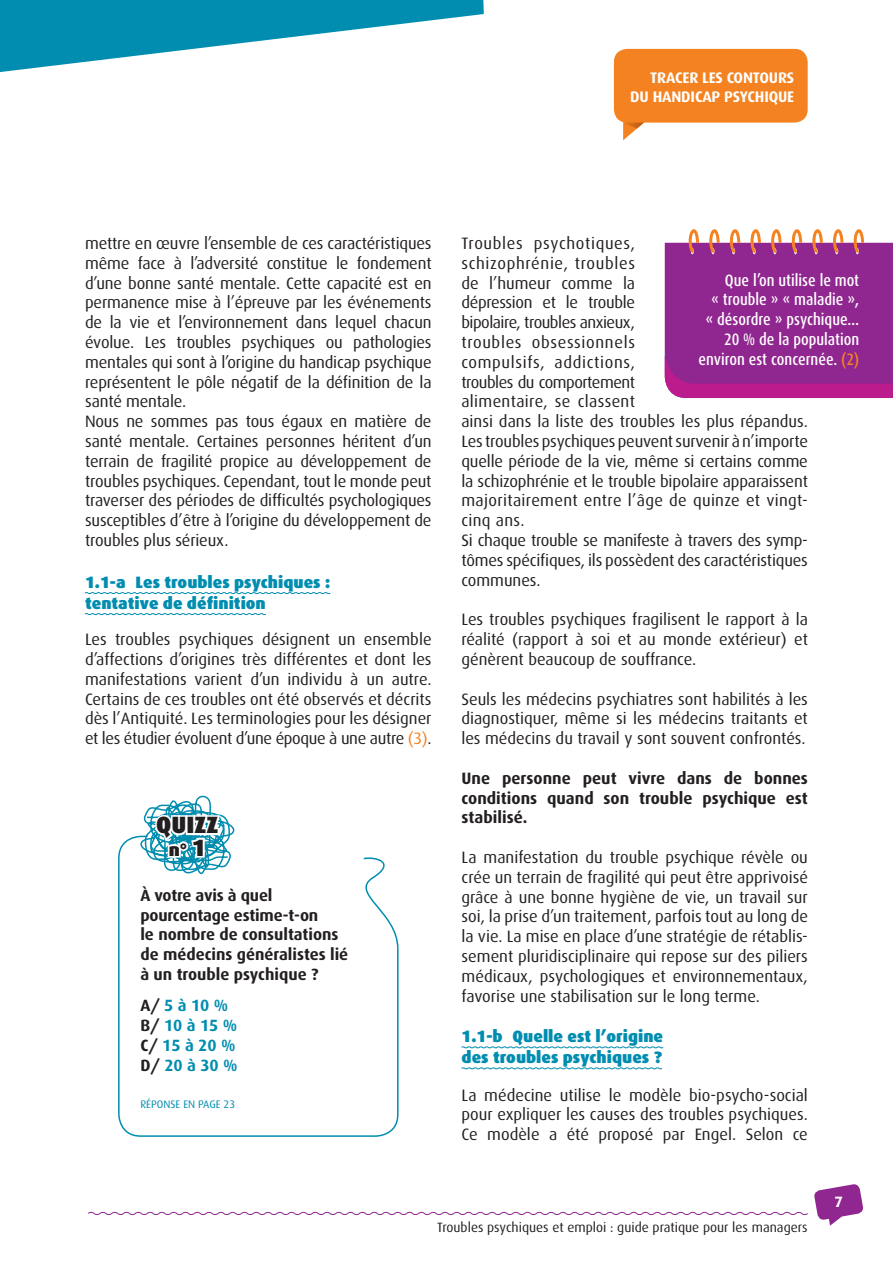
<style>
.page{position:relative;width:893px;height:1263px;background:#fff}
.page>*{position:absolute;margin:0;border:0;box-sizing:border-box;transform-origin:0 0}
.t1{font:900 23.55px "Dax";color:#231f20}
.t2{font:900 18px "Dax";color:#231f20}
.t3{font:16.5px/19.8px "Dax";letter-spacing:-.01em;color:#231f20;text-align:justify}
.t4{font:500 condensed 16.5px/19.8px "Dax OT";color:#fff;text-align:right}
.t5{font:900 16.5px/21px "Dax";color:#008db0}
.t6{font:700 16.5px/19.8px "Dax";color:#231f20;text-align:justify}
.t7{font:700 16.35px/20px "Dax";color:#231f20}
.t8{font:700 16.35px/20px "Dax";color:#008db0}
.t9{font:700 15.3px/18.3px "Dax";letter-spacing:-.01em;color:#fff;text-align:right}
.t10{font:700 15px "Dax";color:#fff}
.t11{font:13.5px "Dax";color:#231f20}
.t12{font:10.95px "Dax";color:#008db0}
.s1{color:#f58220}
.s2{font-size:23.55px}
.s3{color:#231f20}
</style>
<div class="page">
<svg style="left:84px;top:592px;width:247px;height:2px"></svg>
<svg style="left:84px;top:613px;width:182px;height:2px"></svg>
<svg style="left:461px;top:1046px;width:203px;height:3px"></svg>
<svg style="left:461px;top:1067px;width:202px;height:3px"></svg>
<div style="left:614px;top:49px;width:194px;height:74px;background:#f58220;border-radius:13px"></div>
<svg style="left:623px;top:122px;width:28px;height:18px"></svg>
<img style="left:623px;top:123px;width:21px;height:6px">
<svg style="left:88px;top:1184px;width:775px;height:42px"></svg>
<svg style="left:0;top:0;width:484px;height:72px"></svg>
<svg style="left:118px;top:835px;width:281px;height:302px"></svg>
<svg style="left:140px;top:795px;width:95px;height:86px"></svg>
<svg style="left:349px;top:856px;width:50px;height:94px"></svg>
<svg style="left:665px;top:229px;width:228px;height:169px;background:#9d3593"></svg>
<p class="t9" style="left:630px;top:69px;width:166px">TRACER LES CONTOURS<br>DU HANDICAP PSYCHIQUE</p>
<p class="t3" style="left:85px;top:234px;width:348px;text-align:left">mettre en œuvre l’ensemble de ces caractéristiques même face à l’adversité constitue le fondement d’une bonne santé mentale. Cette capacité est en permanence mise à l’épreuve par les événements de la vie et l’environnement dans lequel chacun évolue. Les troubles psychiques ou pathologies mentales qui sont à l’origine du handicap psychique représentent le pôle négatif de la définition de la santé mentale.<br>Nous ne sommes pas tous égaux en matière de santé mentale. Certaines personnes héritent d’un terrain de fragilité propice au développement de troubles psychiques. Cependant, tout le monde peut traverser des périodes de difficultés psychologiques susceptibles d’être à l’origine du développement de troubles plus sérieux.</p>
<p class="t5" style="left:85px;top:572px;width:247px">1.1-a Les troubles psychiques : tentative de définition</p>
<p class="t3" style="left:85px;top:630px;width:348px">Les troubles psychiques désignent un ensemble d’affections d’origines très différentes et dont les manifestations varient d’un individu à un autre.<br>Certains de ces troubles ont été observés et décrits dès l’Antiquité. Les terminologies pour les désigner et les étudier évoluent d’une époque à une autre <span class="s1">(3)</span>.</p>
<h1 class="t1" style="left:156px;top:811px;width:64px">QUIZZ</h1>
<p class="t2" style="left:169px;top:839px;width:39px">n° <span class="s2">1</span></p>
<p class="t7" style="left:140px;top:885px;width:209px">À votre avis à quel pourcentage estime-t-on<br>le nombre de consultations de médecins généralistes lié à un trouble psychique ?</p>
<p class="t8" style="left:140px;top:995px;width:99px"><span class="s3">A/</span> 5 à 10 %<br><span class="s3">B/</span> 10 à 15 %<br><span class="s3">C/</span> 15 à 20 %<br><span class="s3">D/</span> 20 à 30 %</p>
<p class="t12" style="left:140px;top:1098px;width:96px">RÉPONSE EN PAGE 23</p>
<p class="t3" style="left:461px;top:234px;width:348px;text-align:left">Troubles psychotiques,<br>schizophrénie, troubles<br>de l’humeur comme la<br>dépression et le trouble<br>bipolaire, troubles anxieux,<br>troubles obsessionnels<br>compulsifs, addictions,<br>troubles du comportement<br>alimentaire, se classent<br>ainsi dans la liste des troubles les plus répandus.<br>Les troubles psychiques peuvent survenir à n’importe quelle période de la vie, même si certains comme la schizophrénie et le trouble bipolaire apparaissent majoritairement entre l’âge de quinze et vingt&shy;cinq ans.<br>Si chaque trouble se manifeste à travers des symp - tômes spécifiques, ils possè dent des caractéristiques communes.</p>
<p class="t3" style="left:461px;top:610px;width:348px">Les troubles psychiques fragilisent le rapport à la réalité (rapport à soi et au monde extérieur) et génèrent beaucoup de souffrance.</p>
<p class="t3" style="left:461px;top:689px;width:348px">Seuls les médecins psychiatres sont habilités à les diagnostiquer, même si les médecins traitants et les médecins du travail y sont souvent confrontés.</p>
<p class="t6" style="left:462px;top:768px;width:348px">Une personne peut vivre dans de bonnes conditions quand son trouble psychique est stabilisé.</p>
<p class="t3" style="left:462px;top:847px;width:348px">La manifestation du trouble psychique révèle ou crée un terrain de fragilité qui peut être apprivoisé grâce à une bonne hygiène de vie, un travail sur soi, la prise d’un traitement, parfois tout au long de la vie. La mise en place d’une stratégie de rétablis&shy;sement pluridisciplinaire qui repose sur des piliers médicaux, psychologiques et environnementaux, favorise une stabilisation sur le long terme.</p>
<p class="t5" style="left:462px;top:1026px;width:203px">1.1-b Quelle est l’origine des troubles psychiques ?</p>
<p class="t3" style="left:462px;top:1085px;width:348px">La médecine utilise le modèle bio-psycho-social pour expliquer les causes des troubles psychiques.<br>Ce modèle a été proposé par Engel. Selon ce</p>
<p class="t4" style="left:698px;top:270px;width:162px">Que l’on utilise le mot<br>« trouble » « maladie »,<br>« désordre » psychique…<br>20 % de la population environ est concernée. <span class="s1">(2)</span></p>
<p class="t10" style="left:834px;top:1193px;width:10px">7</p>
<p class="t11" style="left:437px;top:1220px;width:372px">Troubles psychiques et emploi : guide pratique pour les managers</p>
</div>
